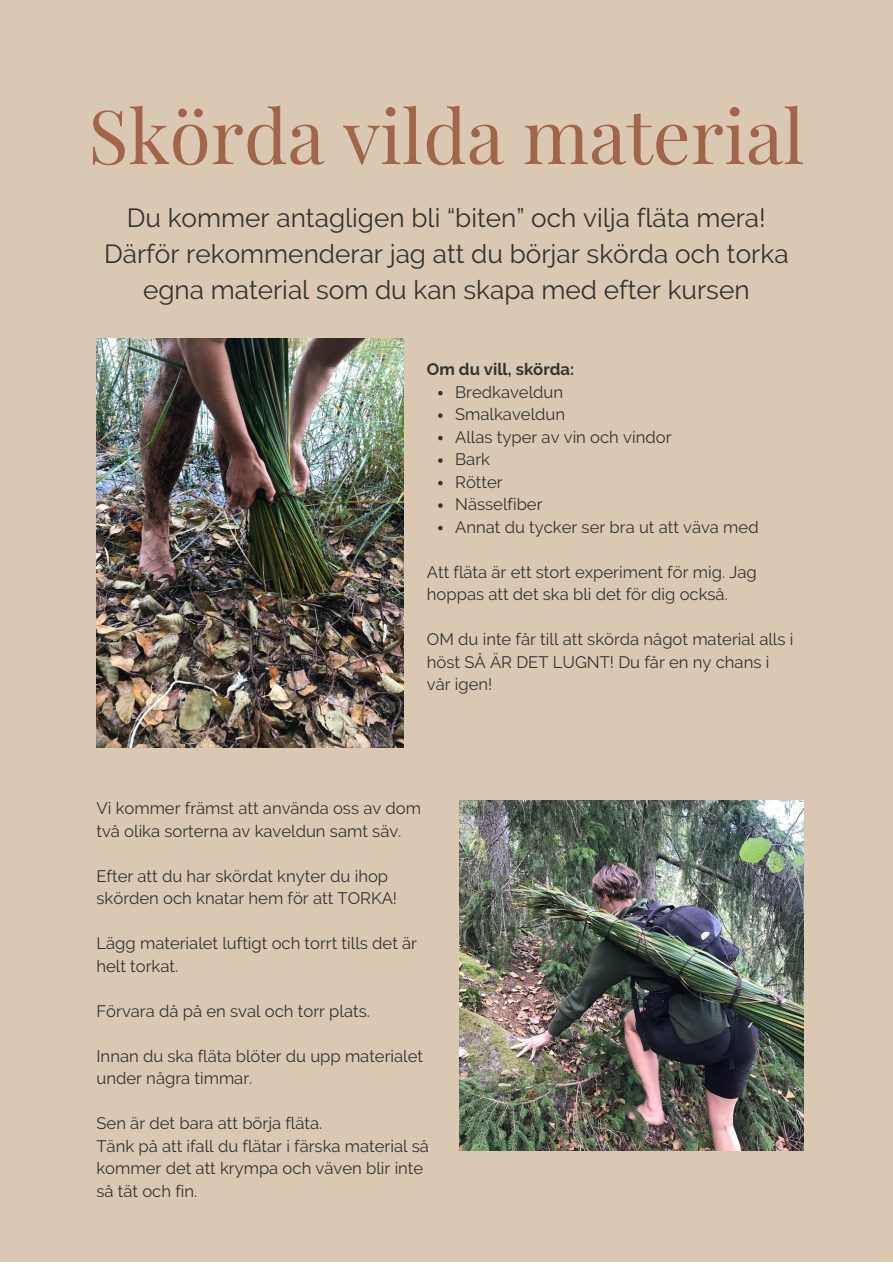
<style>
.page{position:relative;width:893px;height:1264px;background:#fff}
.page>*{position:absolute;margin:0;border:0;box-sizing:border-box;transform-origin:0 0}
.t1{font:74.85px "Playfair Display";color:#a16549}
.t2{font:26.1px/36.2px "Raleway";color:#333;text-align:center}
.t3{font:16.65px/22.5px "Raleway";color:#333}
.t4{font:700 16.65px "Raleway";color:#333}
</style>
<div class="page">
<div style="left:0;top:0;width:892px;height:1262px;background:#dbc8b2"></div>
<img style="left:96px;top:338px;width:307px;height:410px">
<svg style="left:438px;top:391px;width:4px;height:4px"></svg>
<svg style="left:438px;top:413px;width:4px;height:5px"></svg>
<svg style="left:438px;top:436px;width:4px;height:4px"></svg>
<svg style="left:438px;top:458px;width:4px;height:5px"></svg>
<svg style="left:438px;top:481px;width:4px;height:4px"></svg>
<svg style="left:438px;top:503px;width:4px;height:5px"></svg>
<svg style="left:438px;top:526px;width:4px;height:4px"></svg>
<img style="left:459px;top:800px;width:344px;height:350px">
<p class="t1" style="left:88px;top:83px;width:718px">Skörda vilda material</p>
<p class="t2" style="left:104px;top:199px;width:686px">Du kommer antagligen bli “biten” och vilja fläta mera!<br>Därför rekommenderar jag att du börjar skörda och torka egna material som du kan skapa med efter kursen</p>
<p class="t4" style="left:427px;top:359px;width:149px">Om du vill, skörda:</p>
<p class="t3" style="left:455px;top:380px;width:109px">Bredkaveldun</p>
<p class="t3" style="left:455px;top:403px;width:111px">Smalkaveldun</p>
<p class="t3" style="left:455px;top:425px;width:218px">Allas typer av vin och vindor</p>
<p class="t3" style="left:455px;top:448px;width:36px">Bark</p>
<p class="t3" style="left:455px;top:470px;width:49px">Rötter</p>
<p class="t3" style="left:455px;top:493px;width:89px">Nässelfiber</p>
<p class="t3" style="left:455px;top:515px;width:305px">Annat du tycker ser bra ut att väva med</p>
<p class="t3" style="left:427px;top:560px;width:331px">Att fläta är ett stort experiment för mig. Jag hoppas att det ska bli det för dig också.</p>
<p class="t3" style="left:427px;top:628px;width:368px">OM du inte får till att skörda något material alls i höst SÅ ÄR DET LUGNT! Du får en ny chans i vår igen!</p>
<p class="t3" style="left:96px;top:797px;width:326px">Vi kommer främst att använda oss av dom</p>
<p class="t3" style="left:96px;top:819px;width:306px">två olika sorterna av kaveldun samt säv.</p>
<p class="t3" style="left:96px;top:864px;width:302px">Efter att du har skördat knyter du ihop skörden och knatar hem för att TORKA!</p>
<p class="t3" style="left:96px;top:932px;width:322px">Lägg materialet luftigt och torrt tills det är</p>
<p class="t3" style="left:96px;top:954px;width:83px">helt torkat.</p>
<p class="t3" style="left:96px;top:999px;width:275px">Förvara då på en sval och torr plats.</p>
<p class="t3" style="left:96px;top:1044px;width:328px">Innan du ska fläta blöter du upp materialet under några timmar.</p>
<p class="t3" style="left:96px;top:1112px;width:227px">Sen är det bara att börja fläta.</p>
<p class="t3" style="left:96px;top:1134px;width:334px">Tänk på att ifall du flätar i färska material så kommer det att krympa och väven blir inte så tät och fin.</p>
</div>
